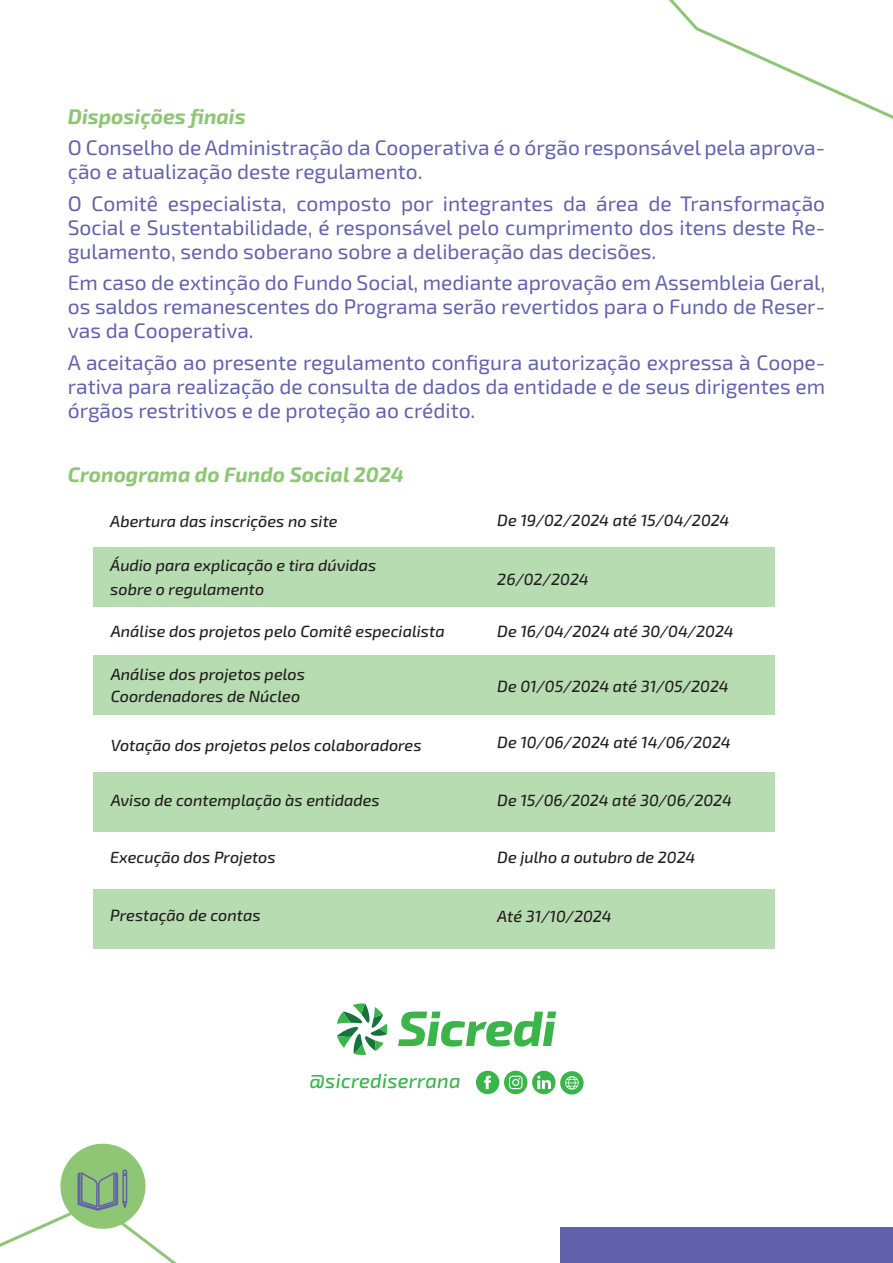
<style>
.page{position:relative;width:893px;height:1263px;background:#fff}
.page>*{position:absolute;margin:0;border:0;box-sizing:border-box;transform-origin:0 0}
.t1{font:21px/24px "Exo 2.0";color:#6361ab;text-align:justify}
.t2{font:italic 700 21px "Exo 2.0";color:#8ec676}
.t3{font:italic 500 20.25px "Exo 2.0";letter-spacing:.01em;color:#3ab54a}
.t4{font:italic 16.2px/24.3px "Exo 2";color:#231f20}
</style>
<div class="page">
<div style="left:561px;top:1227px;width:332px;height:36px;background:#6361ab"></div>
<svg style="left:669px;top:0;width:224px;height:119px"></svg>
<svg style="left:504px;top:1071px;width:23px;height:23px"></svg>
<svg style="left:509px;top:1076px;width:13px;height:13px"></svg>
<div style="left:476px;top:1071px;width:23px;height:23px;background:#3ab54a;border-radius:50%"></div>
<svg style="left:484px;top:1076px;width:7px;height:13px"></svg>
<div style="left:532px;top:1071px;width:23px;height:23px;background:#3ab54a;border-radius:50%"></div>
<svg style="left:537px;top:1076px;width:14px;height:13px"></svg>
<div style="left:560px;top:1071px;width:24px;height:23px;background:#3ab54a;border-radius:50%"></div>
<svg style="left:565px;top:1076px;width:14px;height:13px"></svg>
<div style="left:60px;top:1144px;width:85px;height:85px;background:#8ec676;border-radius:50%"></div>
<svg style="left:0;top:1168px;width:177px;height:95px"></svg>
<svg style="left:337px;top:1003px;width:50px;height:52px"></svg>
<svg style="left:398px;top:1011px;width:158px;height:35px"></svg>
<div style="left:93px;top:547px;width:682px;height:60px;background:#b8dcb2"></div>
<div style="left:93px;top:655px;width:682px;height:60px;background:#b8dcb2"></div>
<div style="left:93px;top:772px;width:682px;height:60px;background:#b8dcb2"></div>
<div style="left:93px;top:889px;width:682px;height:60px;background:#b8dcb2"></div>
<p class="t2" style="left:68px;top:104px;width:179px">Disposições finais</p>
<p class="t1" style="left:68px;top:136px;width:759px">O Conselho de Administração da Cooperativa é o órgão responsável pela aprova&shy;ção e atualização deste regulamento.</p>
<p class="t1" style="left:68px;top:192px;width:759px">O Comitê especialista, composto por integrantes da área de Transformação Social e Sustentabilidade, é responsável pelo cumprimento dos itens deste Re&shy;gulamento, sendo soberano sobre a deliberação das decisões.</p>
<p class="t1" style="left:68px;top:271px;width:759px">Em caso de extinção do Fundo Social, mediante aprovação em Assembleia Geral, os saldos remanescentes do Programa serão revertidos para o Fundo de Reser&shy;vas da Cooperativa.</p>
<p class="t1" style="left:68px;top:351px;width:759px">A aceitação ao presente regulamento configura autorização expressa à Coope&shy;rativa para realização de consulta de dados da entidade e de seus dirigentes em órgãos restritivos e de proteção ao crédito.</p>
<p class="t2" style="left:68px;top:462px;width:338px">Cronograma do Fundo Social 2024</p>
<p class="t4" style="left:110px;top:508px;width:229px">Abertura das inscrições no site</p>
<p class="t4" style="left:110px;top:552px;width:268px">Áudio para explicação e tira dúvidas sobre o regulamento</p>
<p class="t4" style="left:111px;top:618px;width:335px">Análise dos projetos pelo Comitê especialista</p>
<p class="t4" style="left:111px;top:663px;width:196px;line-height:21.6px">Análise dos projetos pelos<br>Coordenadores de Núcleo</p>
<p class="t4" style="left:111px;top:732px;width:312px">Votação dos projetos pelos colaboradores</p>
<p class="t4" style="left:111px;top:788px;width:271px">Aviso de contemplação às entidades</p>
<p class="t4" style="left:497px;top:508px;width:234px">De 19/02/2024 até 15/04/2024</p>
<p class="t4" style="left:497px;top:566px;width:93px">26/02/2024</p>
<p class="t4" style="left:497px;top:618px;width:238px">De 16/04/2024 até 30/04/2024</p>
<p class="t4" style="left:497px;top:673px;width:233px">De 01/05/2024 até 31/05/2024</p>
<p class="t4" style="left:497px;top:730px;width:235px">De 10/06/2024 até 14/06/2024</p>
<p class="t4" style="left:497px;top:787px;width:236px">De 15/06/2024 até 30/06/2024</p>
<p class="t4" style="left:110px;top:845px;width:167px">Execução dos Projetos</p>
<p class="t4" style="left:497px;top:845px;width:200px">De julho a outubro de 2024</p>
<p class="t4" style="left:110px;top:903px;width:152px">Prestação de contas</p>
<p class="t4" style="left:497px;top:904px;width:116px">Até 31/10/2024</p>
<p class="t3" style="left:309px;top:1069px;width:153px">@sicrediserrana</p>
</div>
